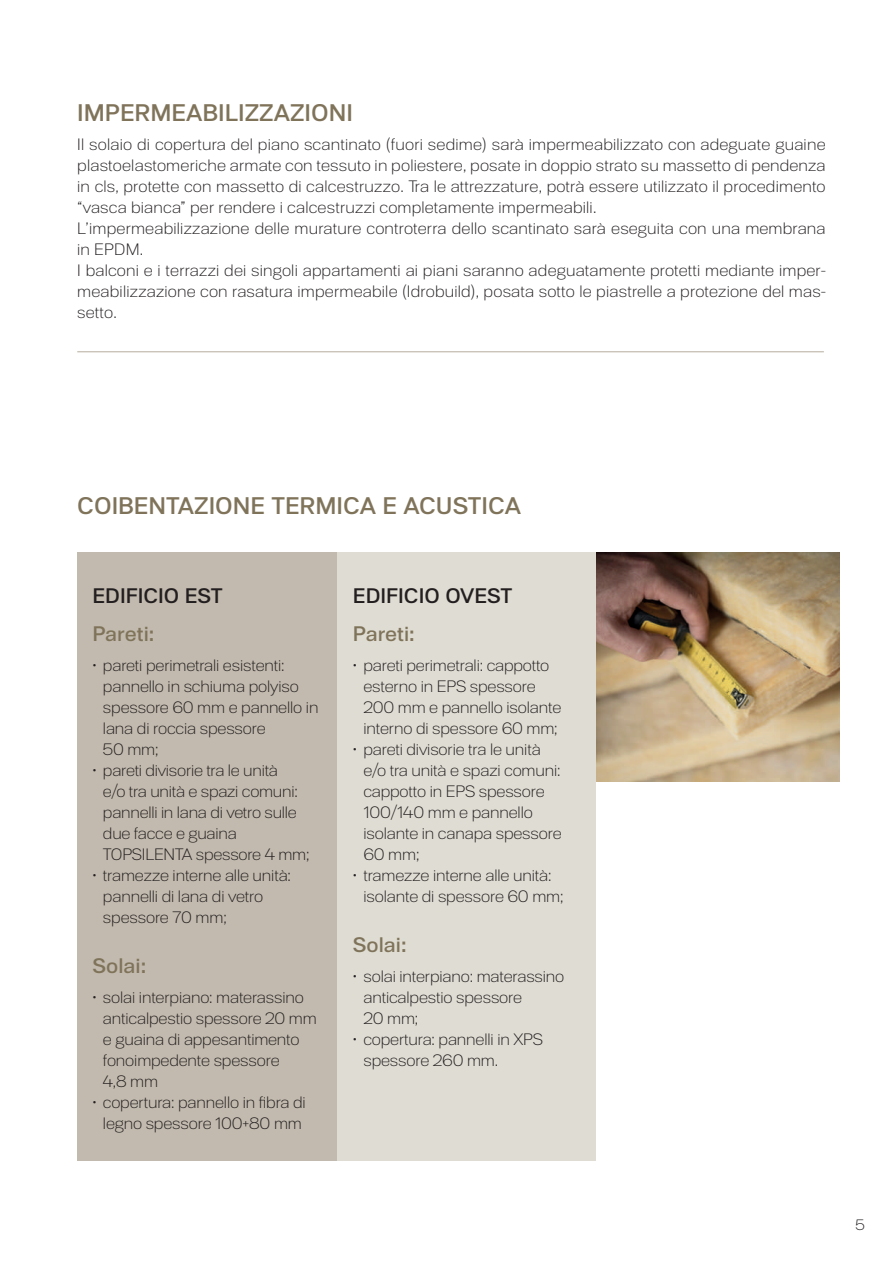
<style>
.page{position:relative;width:893px;height:1263px;background:#fff}
.page>*{position:absolute;margin:0;border:0;box-sizing:border-box;transform-origin:0 0}
.t1{font:500 24px "Substance";color:#7f735a}
.t2{font:500 21px "Substance";color:#7f735a}
.t3{font:500 21px "Substance";color:#231f20}
.t4{font:200 16.5px/21px "Substance";letter-spacing:-.01em;color:#231f20}
.t5{font:200 16.5px/21px "Substance";letter-spacing:.01em;color:#231f20}
.t6{font:200 15px "Substance";color:#231f20}
</style>
<div class="page">
<div style="left:337px;top:553px;width:259px;height:608px;background:#dfdcd3"></div>
<div style="left:77px;top:553px;width:260px;height:608px;background:#c2baae"></div>
<hr style="left:77px;top:351px;width:747px;height:1px;background:#b7ad9e">
<img style="left:596px;top:553px;width:244px;height:229px">
<h1 class="t1" style="left:77px;top:99px;width:277px">IMPERMEABILIZZAZIONI</h1>
<p class="t5" style="left:77px;top:135px;width:750px">Il solaio di copertura del piano scantinato (fuori sedime) sarà impermeabilizzato con adeguate guaine plastoelastomeriche armate con tessuto in poliestere, posate in doppio strato su massetto di pendenza in cls, protette con massetto di calcestruzzo. Tra le attrezzature, potrà essere utilizzato il procedimento “vasca bianca” per rendere i calcestruzzi completamente impermeabili.<br>L’impermeabilizzazione delle murature controterra dello scantinato sarà eseguita con una membrana in EPDM.<br>I balconi e i terrazzi dei singoli appartamenti ai piani saranno adeguatamente protetti mediante imper&shy;meabilizzazione con rasatura impermeabile (Idrobuild), posata sotto le piastrelle a protezione del mas&shy;setto.</p>
<h1 class="t1" style="left:77px;top:492px;width:445px">COIBENTAZIONE TERMICA E ACUSTICA</h1>
<p class="t3" style="left:92px;top:584px;width:132px">EDIFICIO EST</p>
<p class="t2" style="left:92px;top:622px;width:63px">Pareti:</p>
<p class="t4" style="left:103px;top:655px;width:217px;text-indent:-10px">• pareti perimetrali esistenti: pannello in schiuma polyiso spessore 60 mm e pannello in lana di roccia spessore<br>50 mm;</p>
<p class="t4" style="left:103px;top:760px;width:208px;text-indent:-10px">• pareti divisorie tra le unità<br>e/o tra unità e spazi comuni: pannelli in lana di vetro sulle due facce e guaina<br>TOPSILENTA spessore 4 mm;</p>
<p class="t4" style="left:103px;top:865px;width:190px;text-indent:-10px">• tramezze interne alle unità: pannelli di lana di vetro spessore 70 mm;</p>
<p class="t2" style="left:92px;top:954px;width:55px">Solai:</p>
<p class="t4" style="left:103px;top:987px;width:215px;text-indent:-10px">• solai interpiano: materassino anticalpestio spessore 20 mm e guaina di appesantimento fonoimpedente spessore<br>4,8 mm</p>
<p class="t4" style="left:92px;top:1092px;width:215px;text-align:center">• copertura: pannello in fibra di legno spessore 100+80 mm</p>
<p class="t3" style="left:353px;top:584px;width:161px">EDIFICIO OVEST</p>
<p class="t2" style="left:353px;top:622px;width:63px">Pareti:</p>
<p class="t4" style="left:363px;top:655px;width:199px;text-indent:-10px">• pareti perimetrali: cappotto esterno in EPS spessore<br>200 mm e pannello isolante interno di spessore 60 mm;</p>
<p class="t4" style="left:363px;top:739px;width:200px;text-indent:-10px">• pareti divisorie tra le unità e/o tra unità e spazi comuni: cappotto in EPS spessore<br>100/140 mm e pannello isolante in canapa spessore<br>60 mm;</p>
<p class="t4" style="left:363px;top:865px;width:202px;text-indent:-10px">• tramezze interne alle unità: isolante di spessore 60 mm;</p>
<p class="t2" style="left:353px;top:933px;width:55px">Solai:</p>
<p class="t4" style="left:363px;top:966px;width:202px;text-indent:-10px">• solai interpiano: materassino anticalpestio spessore<br>20 mm;</p>
<p class="t4" style="left:363px;top:1029px;width:181px;text-indent:-10px">• copertura: pannelli in XPS spessore 260 mm.</p>
<p class="t6" style="left:855px;top:1216px;width:11px">5</p>
</div>
